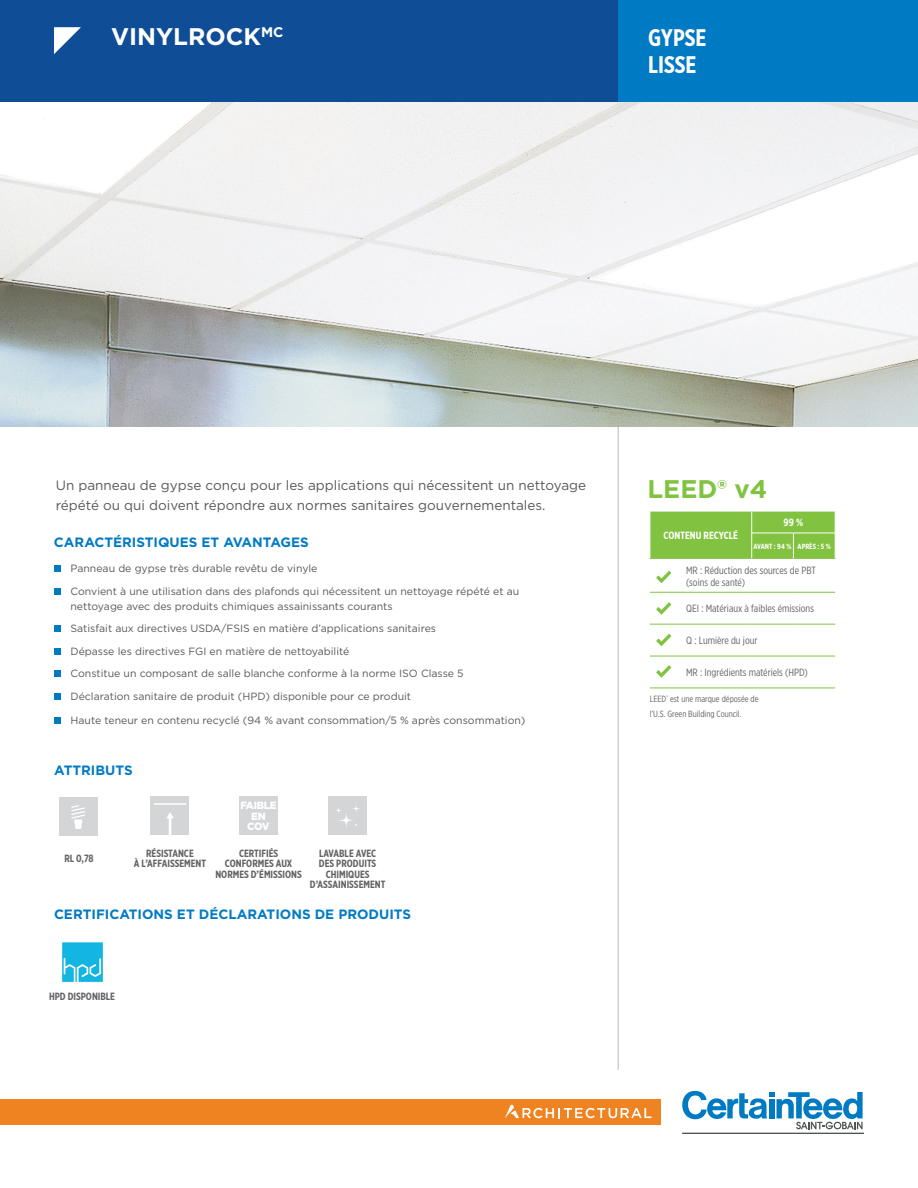
<style>
.page{position:relative;width:918px;height:1188px;background:#fff}
.page>*{position:absolute;margin:0;border:0;box-sizing:border-box;transform-origin:0 0}
.t1{font:700 25.5px "Gotham";color:#81c340}
.t2{font:700 24px "Gotham";color:#fff}
.t3{font:700 24px "Gotham X Narrow";color:#fff}
.Prod_summary{font:13.5px/19.5px "Gotham";color:#57585a}
.Body_HD{font:700 13.5px "Gotham";color:#007bc3}
.TXT{font:10.5px/15px "Gotham";color:#57585a}
.t4{font:700 10.5px/10.5px "Gotham X Narrow";color:#636366;text-align:center}
.Line_DWG_caption{font:10.5px/12px "Gotham X Narrow";color:#636366}
.Line_DWG_caption-2{font:700 10.5px "Gotham X Narrow";color:#fff}
.t5{font:900 10.5px/10.5px "Gotham";letter-spacing:-.03em;color:#fff;text-align:center}
.Line_DWG_caption-3{font:9px/15px "Gotham X Narrow";color:#636366}
.Line_DWG_caption-4{font:700 7.5px "Gotham X Narrow";color:#fff}
</style>
<div class="page">
<img style="left:0;top:101px;width:918px;height:326px">
<div style="left:0;top:0;width:618px;height:101px;background:#0f4d96"></div>
<div style="left:618px;top:0;width:300px;height:101px;background:#007ac2"></div>
<svg style="left:54px;top:27px;width:27px;height:27px"></svg>
<svg style="left:682px;top:1090px;width:181px;height:39px"></svg>
<hr style="left:682px;top:1133px;width:182px;height:1px;background:#525556">
<div style="left:0;top:1100px;width:661px;height:25px;background:#ef8322"></div>
<svg style="left:505px;top:1105px;width:146px;height:13px"></svg>
<hr style="left:618px;top:426px;width:1px;height:644px;background:#b6b7bb">
<div style="left:54px;top:565px;width:7px;height:7px;background:#007ac2"></div>
<div style="left:54px;top:588px;width:7px;height:7px;background:#007ac2"></div>
<div style="left:54px;top:625px;width:7px;height:7px;background:#007ac2"></div>
<div style="left:54px;top:648px;width:7px;height:7px;background:#007ac2"></div>
<div style="left:54px;top:670px;width:7px;height:7px;background:#007ac2"></div>
<div style="left:54px;top:693px;width:7px;height:7px;background:#007ac2"></div>
<div style="left:54px;top:717px;width:7px;height:7px;background:#007ac2"></div>
<div style="left:59px;top:797px;width:39px;height:39px;background:#d4d5d7"></div>
<svg style="left:71px;top:805px;width:14px;height:24px"></svg>
<div style="left:150px;top:796px;width:39px;height:39px;background:#d4d5d7"></div>
<hr style="left:154px;top:803px;width:32px;height:2px;background:#fff">
<svg style="left:167px;top:812px;width:7px;height:23px"></svg>
<img style="left:62px;top:942px;width:41px;height:40px">
<div style="left:239px;top:796px;width:39px;height:39px;background:#d4d5d7"></div>
<div style="left:328px;top:796px;width:39px;height:39px;background:#d4d5d7"></div>
<svg style="left:351px;top:803px;width:10px;height:11px"></svg>
<svg style="left:336px;top:810px;width:20px;height:20px"></svg>
<svg style="left:334px;top:806px;width:9px;height:9px"></svg>
<hr style="left:650px;top:558px;width:102px;height:1px;background:#81c340">
<hr style="left:752px;top:558px;width:41px;height:1px;background:#81c340">
<hr style="left:793px;top:558px;width:43px;height:1px;background:#81c340">
<hr style="left:650px;top:592px;width:102px;height:1px;background:#81c340">
<hr style="left:752px;top:592px;width:41px;height:1px;background:#81c340">
<hr style="left:793px;top:592px;width:42px;height:1px;background:#81c340">
<hr style="left:650px;top:624px;width:102px;height:1px;background:#81c340">
<hr style="left:752px;top:624px;width:41px;height:1px;background:#81c340">
<hr style="left:793px;top:624px;width:42px;height:1px;background:#81c340">
<hr style="left:650px;top:656px;width:102px;height:1px;background:#81c340">
<hr style="left:752px;top:656px;width:41px;height:1px;background:#81c340">
<hr style="left:793px;top:656px;width:42px;height:1px;background:#81c340">
<hr style="left:650px;top:688px;width:102px;height:1px;background:#81c340">
<hr style="left:752px;top:688px;width:41px;height:1px;background:#81c340">
<hr style="left:793px;top:688px;width:42px;height:1px;background:#81c340">
<svg style="left:650px;top:511px;width:186px;height:47px;background:#85c446"></svg>
<svg style="left:656px;top:571px;width:15px;height:12px"></svg>
<svg style="left:656px;top:602px;width:15px;height:13px"></svg>
<svg style="left:656px;top:634px;width:15px;height:12px"></svg>
<svg style="left:656px;top:665px;width:15px;height:13px"></svg>
<p class="t2" style="left:111px;top:20px;width:174px">VINYLROCK<sup>MC</sup></p>
<p class="t3" style="left:648px;top:23px;width:60px">GYPSE</p>
<p class="t3" style="left:648px;top:50px;width:50px">LISSE</p>
<p class="Prod_summary" style="left:56px;top:476px;width:532px">Un panneau de gypse conçu pour les applications qui nécessitent un nettoyage répété ou qui doivent répondre aux normes sanitaires gouvernementales.</p>
<p class="t1" style="left:648px;top:473px;width:121px">LEED® v4</p>
<p class="Body_HD" style="left:54px;top:534px;width:256px">CARACTÉRISTIQUES ET AVANTAGES</p>
<p class="TXT" style="left:70px;top:561px;width:249px">Panneau de gypse très durable revêtu de vinyle</p>
<p class="TXT" style="left:70px;top:583px;width:450px">Convient à une utilisation dans des plafonds qui nécessitent un nettoyage répété et au nettoyage avec des produits chimiques assainissants courants</p>
<p class="TXT" style="left:70px;top:621px;width:367px">Satisfait aux directives USDA/FSIS en matière d’applications sanitaires</p>
<p class="TXT" style="left:70px;top:643px;width:280px">Dépasse les directives FGI en matière de nettoyabilité</p>
<p class="TXT" style="left:70px;top:666px;width:395px">Constitue un composant de salle blanche conforme à la norme ISO Classe 5</p>
<p class="TXT" style="left:70px;top:688px;width:342px">Déclaration sanitaire de produit (HPD) disponible pour ce produit</p>
<p class="TXT" style="left:70px;top:712px;width:457px">Haute teneur en contenu recyclé (94 % avant consommation/5 % après consommation)</p>
<p class="Body_HD" style="left:54px;top:762px;width:80px">ATTRIBUTS</p>
<p class="t5" style="left:240px;top:800px;width:38px">FAIBLE<br>EN<br>COV</p>
<p class="t4" style="left:215px;top:848px;width:88px">CERTIFIÉS<br>CONFORMES AUX<br>NORMES D’ÉMISSIONS</p>
<p class="t4" style="left:310px;top:848px;width:77px">LAVABLE AVEC<br>DES PRODUITS<br>CHIMIQUES<br>D’ASSAINISSEMENT</p>
<p class="t4" style="left:64px;top:853px;width:31px">RL 0,78</p>
<p class="t4" style="left:134px;top:848px;width:74px">RÉSISTANCE<br>À L’AFFAISSEMENT</p>
<p class="Body_HD" style="left:54px;top:905px;width:359px">CERTIFICATIONS ET DÉCLARATIONS DE PRODUITS</p>
<p class="t4" style="left:49px;top:991px;width:68px">HPD DISPONIBLE</p>
<p class="Line_DWG_caption-2" style="left:784px;top:516px;width:21px">99 %</p>
<p class="Line_DWG_caption-4" style="left:754px;top:542px;width:39px">AVANT : 94 %</p>
<p class="Line_DWG_caption-4" style="left:798px;top:542px;width:35px">APRÈS : 5 %</p>
<p class="Line_DWG_caption" style="left:686px;top:564px;width:131px">MR : Réduction des sources de PBT (soins de santé)</p>
<p class="Line_DWG_caption" style="left:686px;top:603px;width:129px">QEI : Matériaux à faibles émissions</p>
<p class="Line_DWG_caption" style="left:686px;top:634px;width:73px">Q : Lumière du jour</p>
<p class="Line_DWG_caption" style="left:686px;top:666px;width:123px">MR : Ingrédients matériels (HPD)</p>
<p class="Line_DWG_caption-2" style="left:664px;top:529px;width:76px">CONTENU RECYCLÉ</p>
<p class="Line_DWG_caption-3" style="left:650px;top:691px;width:110px">LEED<sup>®</sup> est une marque déposée de l’U.S. Green Building Council.</p>
</div>
